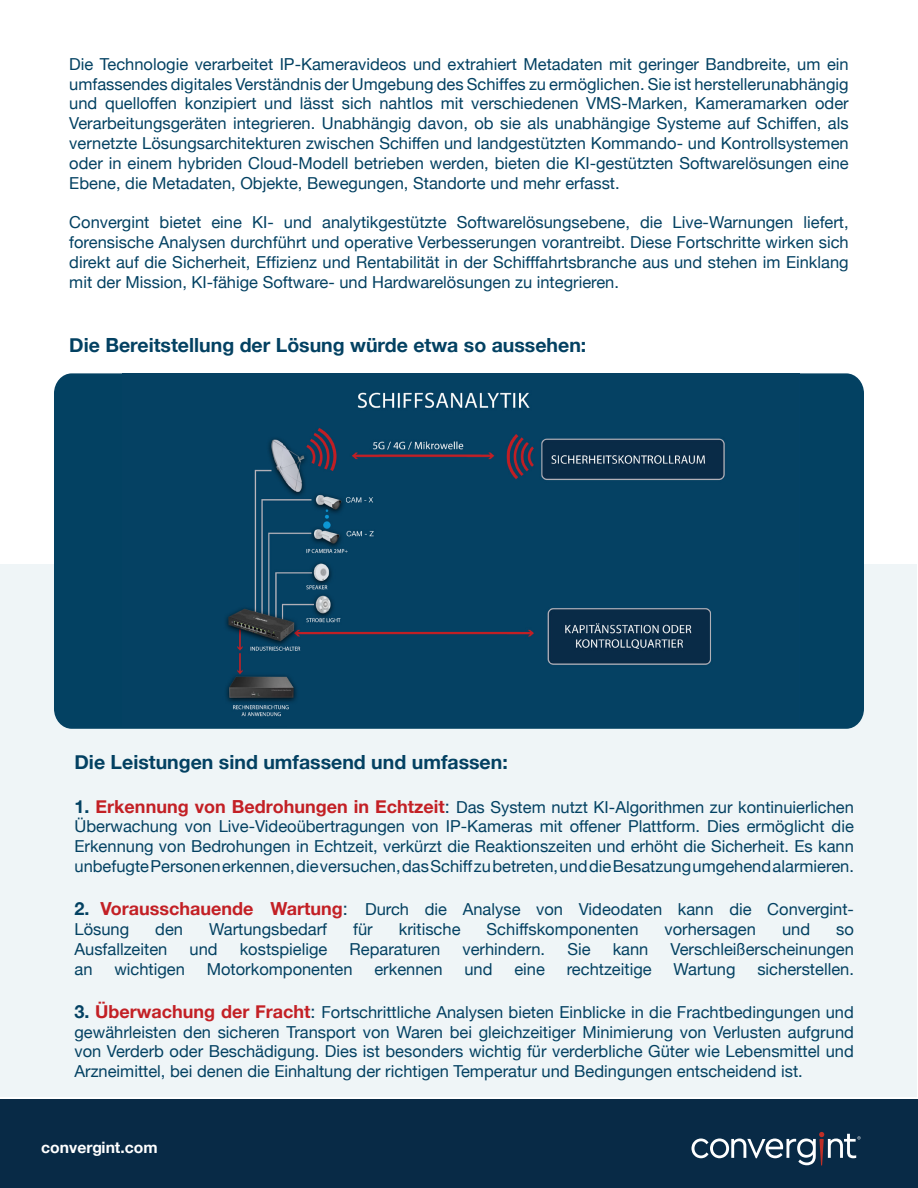
<style>
.page{position:relative;width:918px;height:1188px;background:#fff}
.page>*{position:absolute;margin:0;border:0;box-sizing:border-box;transform-origin:0 0}
.t1{font:700 19.5px "Helvetica Neue";color:#034162}
.t2{font:16.5px/19.8px "Helvetica Neue";color:#034162;text-align:justify}
.t3{font:700 15.75px "Helvetica Neue";color:#fff}
.s1{font-weight:700;font-size:18px}
.s2{font-weight:700;font-size:18px;color:#c32025}
.s3{font-size:18px}
</style>
<div class="page">
<div style="left:0;top:1099px;width:918px;height:89px;background:#082a46"></div>
<div style="left:1px;top:564px;width:916px;height:533px;background:#eff5f7"></div>
<svg style="left:691px;top:1132px;width:170px;height:33px"></svg>
<div style="left:54px;top:373px;width:810px;height:356px;background:#034162"></div>
<img style="left:122px;top:373px;width:678px;height:353px">
<p class="t2" style="left:69px;top:54px;width:781px">Die Technologie verarbeitet IP-Kameravideos und extrahiert Metadaten mit geringer Bandbreite, um ein umfassendes digitales Verständnis der Umgebung des Schiffes zu ermöglichen. Sie ist herstellerunabhängig und quelloffen konzipiert und lässt sich nahtlos mit verschiedenen VMS-Marken, Kameramarken oder Verarbeitungsgeräten integrieren. Unabhängig davon, ob sie als unabhängige Systeme auf Schiffen, als vernetzte Lösungsarchitekturen zwischen Schiffen und landgestützten Kommando- und Kontrollsystemen oder in einem hybriden Cloud-Modell betrieben werden, bieten die KI-gestützten Softwarelösungen eine Ebene, die Metadaten, Objekte, Bewegungen, Standorte und mehr erfasst.</p>
<p class="t2" style="left:69px;top:212px;width:781px">Convergint bietet eine KI- und analytikgestützte Softwarelösungsebene, die Live-Warnungen liefert, forensische Analysen durchführt und operative Verbesserungen vorantreibt. Diese Fortschritte wirken sich direkt auf die Sicherheit, Effizienz und Rentabilität in der Schifffahrtsbranche aus und stehen im Einklang mit der Mission, KI-fähige Software- und Hardwarelösungen zu integrieren.</p>
<p class="t1" style="left:69px;top:333px;width:519px">Die Bereitstellung der Lösung würde etwa so aussehen:</p>
<p class="t1" style="left:75px;top:750px;width:435px">Die Leistungen sind umfassend und umfassen:</p>
<p class="t2" style="left:75px;top:797px;width:781px"><span class="s1">1.</span> <span class="s2">Erkennung von Bedrohungen in Echtzeit</span><span class="s3">:</span> Das System nutzt KI-Algorithmen zur kontinuierlichen Überwachung von Live-Videoübertragungen von IP-Kameras mit offener Plattform. Dies ermöglicht die Erkennung von Bedrohungen in Echtzeit, verkürzt die Reaktionszeiten und erhöht die Sicherheit. Es kann unbefugte Personen erkennen, die versuchen, das Schiff zu betreten, und die Besatzung umgehend alarmieren.</p>
<p class="t2" style="left:75px;top:899px;width:781px"><span class="s1">2.</span> <span class="s2">Vorausschauende Wartung</span><span class="s3">:</span> Durch die Analyse von Videodaten kann die Convergint-<br>Lösung</p>
<p class="t2" style="left:155px;top:919px;width:29px">den</p>
<p class="t2" style="left:209px;top:919px;width:119px">Wartungsbedarf</p>
<p class="t2" style="left:353px;top:919px;width:21px">für</p>
<p class="t2" style="left:399px;top:919px;width:63px">kritische</p>
<p class="t2" style="left:487px;top:919px;width:153px">Schiffskomponenten</p>
<p class="t2" style="left:665px;top:919px;width:93px">vorhersagen</p>
<p class="t2" style="left:782px;top:919px;width:30px">und</p>
<p class="t2" style="left:836px;top:919px;width:19px">so</p>
<p class="t2" style="left:75px;top:939px;width:94px">Ausfallzeiten</p>
<p class="t2" style="left:189px;top:939px;width:30px">und</p>
<p class="t2" style="left:240px;top:939px;width:89px">kostspielige</p>
<p class="t2" style="left:350px;top:939px;width:92px">Reparaturen</p>
<p class="t2" style="left:462px;top:939px;width:84px">verhindern.</p>
<p class="t2" style="left:567px;top:939px;width:25px">Sie</p>
<p class="t2" style="left:613px;top:939px;width:37px">kann</p>
<p class="t2" style="left:671px;top:939px;width:185px">Verschleißerscheinungen</p>
<p class="t2" style="left:75px;top:959px;width:20px">an</p>
<p class="t2" style="left:114px;top:959px;width:72px">wichtigen</p>
<p class="t2" style="left:207px;top:959px;width:147px">Motorkomponenten</p>
<p class="t2" style="left:374px;top:959px;width:70px">erkennen</p>
<p class="t2" style="left:464px;top:959px;width:30px">und</p>
<p class="t2" style="left:514px;top:959px;width:32px">eine</p>
<p class="t2" style="left:567px;top:959px;width:86px">rechtzeitige</p>
<p class="t2" style="left:674px;top:959px;width:64px">Wartung</p>
<p class="t2" style="left:757px;top:959px;width:98px">sicherstellen.</p>
<p class="t2" style="left:75px;top:1002px;width:781px"><span class="s1">3.</span> <span class="s2">Überwachung der Fracht</span><span class="s3">:</span> Fortschrittliche Analysen bieten Einblicke in die Frachtbedingungen und gewährleisten den sicheren Transport von Waren bei gleichzeitiger Minimierung von Verlusten aufgrund von Verderb oder Beschädigung. Dies ist besonders wichtig für verderbliche Güter wie Lebensmittel und Arzneimittel, bei denen die Einhaltung der richtigen Temperatur und Bedingungen entscheidend ist.</p>
<p class="t3" style="left:41px;top:1137px;width:118px">convergint.com</p>
</div>
